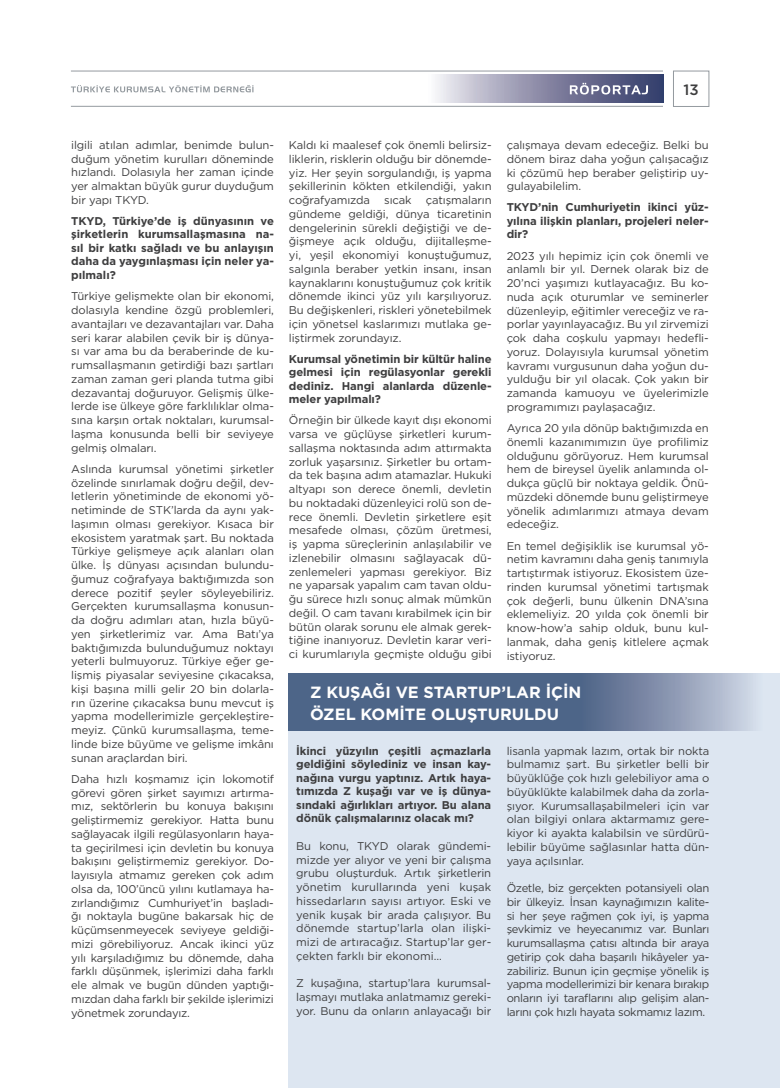
<style>
.page{position:relative;width:780px;height:1088px;background:#fff}
.page>*{position:absolute;margin:0;border:0;box-sizing:border-box;transform-origin:0 0}
.t1{font:700 16.25px/21.2px "Gotham";color:#fff}
.t2{font:500 15px "Gotham";color:#3e3e3f}
.t3{font:11.25px/13.8px "Gotham";letter-spacing:-.01em;color:#3e3e3f;text-align:justify}
.t4{font:700 11.25px/13.5px "Gotham";letter-spacing:-.01em;color:#3e3e3f;text-align:justify}
</style>
<div class="page">
<div style="left:673px;top:71px;width:36px;height:36px;border:1px solid #949a9f"></div>
<svg style="left:71px;top:85px;width:182px;height:7px"></svg>
<hr style="left:71px;top:71px;width:592px;height:1px;background:#949a9f">
<hr style="left:71px;top:106px;width:592px;height:1px;background:#949a9f">
<svg style="left:436px;top:74px;width:227px;height:29px;background:#9091ac"></svg>
<div style="left:288px;top:674px;width:492px;height:414px;background:#dde6f1"></div>
<svg style="left:570px;top:83px;width:78px;height:11px"></svg>
<svg style="left:289px;top:674px;width:464px;height:56px;background:#647897"></svg>
<h2 class="t2" style="left:683px;top:84px;width:17px">13</h2>
<p class="t3" style="left:71px;top:139px;width:204px">ilgili atılan adımlar, benimde bulun&shy;duğum yönetim kurulları döneminde hızlandı. Dolasıyla her zaman içinde yer almaktan büyük gurur duyduğum bir yapı TKYD.</p>
<p class="t4" style="left:71px;top:215px;width:204px">TKYD, Türkiye’de iş dünyasının ve şirketlerin kurumsallaşmasına na&shy;sıl bir katkı sağladı ve bu anlayışın daha da yaygınlaşması için neler ya&shy;pılmalı?</p>
<p class="t3" style="left:71px;top:290px;width:204px">Türkiye gelişmekte olan bir ekonomi, dolasıyla kendine özgü problemleri, avantajları ve dezavantajları var. Daha seri karar alabilen çevik bir iş dünya&shy;sı var ama bu da beraberinde de ku&shy;rumsallaşmanın getirdiği bazı şartları zaman zaman geri planda tutma gibi dezavantaj doğuruyor. Gelişmiş ülke&shy;lerde ise ülkeye göre farklılıklar olma&shy;sına karşın ortak noktaları, kurumsal&shy;laşma konusunda belli bir seviyeye gelmiş olmaları.</p>
<p class="t3" style="left:71px;top:463px;width:204px">Aslında kurumsal yönetimi şirketler özelinde sınırlamak doğru değil, dev&shy;letlerin yönetiminde de ekonomi yö&shy;netiminde de STK’larda da aynı yak&shy;laşımın olması gerekiyor. Kısaca bir ekosistem yaratmak şart. Bu noktada Türkiye gelişmeye açık alanları olan ülke. İş dünyası açısından bulundu&shy;ğumuz coğrafyaya baktığımızda son derece pozitif şeyler söyleyebiliriz.<br>Gerçekten kurumsallaşma konusun&shy;da doğru adımları atan, hızla büyü&shy;yen şirketlerimiz var. Ama Batı’ya baktığımızda bulunduğumuz noktayı yeterli bulmuyoruz. Türkiye eğer ge&shy;lişmiş piyasalar seviyesine çıkacaksa, kişi başına milli gelir 20 bin dolarla&shy;rın üzerine çıkacaksa bunu mevcut iş yapma modellerimizle gerçekleştire&shy;meyiz. Çünkü kurumsallaşma, teme&shy;linde bize büyüme ve gelişme imkânı sunan araçlardan biri.</p>
<p class="t3" style="left:71px;top:773px;width:204px">Daha hızlı koşmamız için lokomotif görevi gören şirket sayımızı artırma&shy;mız, sektörlerin bu konuya bakışını geliştirmemiz gerekiyor. Hatta bunu sağlayacak ilgili regülasyonların haya&shy;ta geçirilmesi için devletin bu konuya bakışını geliştirmemiz gerekiyor. Do&shy;layısıyla atmamız gereken çok adım olsa da, 100’üncü yılını kutlamaya ha&shy;zırlandığımız Cumhuriyet’in başladı&shy;ğı noktayla bugüne bakarsak hiç de küçümsenmeyecek seviyeye geldiği&shy;mizi görebiliyoruz. Ancak ikinci yüz yılı karşıladığımız bu dönemde, daha farklı düşünmek, işlerimizi daha farklı ele almak ve bugün dünden yaptığı&shy;mızdan daha farklı bir şekilde işlerimizi yönetmek zorundayız.</p>
<p class="t3" style="left:289px;top:139px;width:204px">Kaldı ki maalesef çok önemli belirsiz&shy;liklerin, risklerin olduğu bir dönemde&shy;yiz. Her şeyin sorgulandığı, iş yapma şekillerinin kökten etkilendiği, yakın coğrafyamızda sıcak çatışmaların gündeme geldiği, dünya ticaretinin dengelerinin sürekli değiştiği ve de&shy;ğişmeye açık olduğu, dijitalleşme&shy;yi, yeşil ekonomiyi konuştuğumuz, salgınla beraber yetkin insanı, insan kaynaklarını konuştuğumuz çok kritik dönemde ikinci yüz yılı karşılıyoruz.<br>Bu değişkenleri, riskleri yönetebilmek için yönetsel kaslarımızı mutlaka ge&shy;liştirmek zorundayız.</p>
<p class="t4" style="left:289px;top:352px;width:204px">Kurumsal yönetimin bir kültür haline gelmesi için regülasyonlar gerekli dediniz. Hangi alanlarda düzenle&shy;meler yapılmalı?</p>
<p class="t3" style="left:289px;top:414px;width:204px">Örneğin bir ülkede kayıt dışı ekonomi varsa ve güçlüyse şirketleri kurum&shy;sallaşma noktasında adım attırmakta zorluk yaşarsınız. Şirketler bu ortam&shy;da tek başına adım atamazlar. Hukuki altyapı son derece önemli, devletin bu noktadaki düzenleyici rolü son de&shy;rece önemli. Devletin şirketlere eşit mesafede olması, çözüm üretmesi, iş yapma süreçlerinin anlaşılabilir ve izlenebilir olmasını sağlayacak dü&shy;zenlemeleri yapması gerekiyor. Biz ne yaparsak yapalım cam tavan oldu&shy;ğu sürece hızlı sonuç almak mümkün değil. O cam tavanı kırabilmek için bir bütün olarak sorunu ele almak gerek&shy;tiğine inanıyoruz. Devletin karar veri&shy;ci kurumlarıyla geçmişte olduğu gibi</p>
<p class="t3" style="left:506px;top:139px;width:203px">çalışmaya devam edeceğiz. Belki bu dönem biraz daha yoğun çalışacağız ki çözümü hep beraber geliştirip uy&shy;gulayabilelim.</p>
<p class="t4" style="left:506px;top:201px;width:203px">TKYD’nin Cumhuriyetin ikinci yüz&shy;yılına ilişkin planları, projeleri neler&shy;dir?</p>
<p class="t3" style="left:506px;top:249px;width:203px">2023 yılı hepimiz için çok önemli ve anlamlı bir yıl. Dernek olarak biz de 20’nci yaşımızı kutlayacağız. Bu ko&shy;nuda açık oturumlar ve seminerler düzenleyip, eğitimler vereceğiz ve ra&shy;porlar yayınlayacağız. Bu yıl zirvemizi çok daha coşkulu yapmayı hedefli&shy;yoruz. Dolayısıyla kurumsal yönetim kavramı vurgusunun daha yoğun du&shy;yulduğu bir yıl olacak. Çok yakın bir zamanda kamuoyu ve üyelerimizle programımızı paylaşacağız.</p>
<p class="t3" style="left:506px;top:422px;width:203px">Ayrıca 20 yıla dönüp baktığımızda en önemli kazanımımızın üye profilimiz olduğunu görüyoruz. Hem kurumsal hem de bireysel üyelik anlamında ol&shy;dukça güçlü bir noktaya geldik. Önü&shy;müzdeki dönemde bunu geliştirmeye yönelik adımlarımızı atmaya devam edeceğiz.</p>
<p class="t3" style="left:506px;top:539px;width:203px">En temel değişiklik ise kurumsal yö&shy;netim kavramını daha geniş tanımıyla tartıştırmak istiyoruz. Ekosistem üze&shy;rinden kurumsal yönetimi tartışmak çok değerli, bunu ülkenin DNA’sına eklemeliyiz. 20 yılda çok önemli bir know-how’a sahip olduk, bunu kul&shy;lanmak, daha geniş kitlelere açmak istiyoruz.</p>
<h1 class="t1" style="left:310px;top:683px;width:273px">Z KUŞAĞI VE STARTUP’LAR İÇİN<br>ÖZEL KOMİTE OLUŞTURULDU</h1>
<p class="t4" style="left:296px;top:745px;width:196px">İkinci yüzyılın çeşitli açmazlarla geldiğini söylediniz ve insan kay&shy;nağına vurgu yaptınız. Artık haya&shy;tımızda Z kuşağı var ve iş dünya&shy;sındaki ağırlıkları artıyor. Bu alana dönük çalışmalarınız olacak mı?</p>
<p class="t3" style="left:296px;top:840px;width:196px">Bu konu, TKYD olarak gündemi&shy;mizde yer alıyor ve yeni bir çalışma grubu oluşturduk. Artık şirketlerin yönetim kurullarında yeni kuşak hissedarların sayısı artıyor. Eski ve yenik kuşak bir arada çalışıyor. Bu dönemde startup’larla olan ilişki&shy;mizi de artıracağız. Startup’lar ger&shy;çekten farklı bir ekonomi…</p>
<p class="t3" style="left:296px;top:977px;width:196px">Z kuşağına, startup’lara kurumsal&shy;laşmayı mutlaka anlatmamız gereki&shy;yor. Bunu da onların anlayacağı bir</p>
<p class="t3" style="left:506px;top:744px;width:204px">lisanla yapmak lazım, ortak bir nokta bulmamız şart. Bu şirketler belli bir büyüklüğe çok hızlı gelebiliyor ama o büyüklükte kalabilmek daha da zorla&shy;şıyor. Kurumsallaşabilmeleri için var olan bilgiyi onlara aktarmamız gere&shy;kiyor ki ayakta kalabilsin ve sürdürü&shy;lebilir büyüme sağlasınlar hatta dün&shy;yaya açılsınlar.</p>
<p class="t3" style="left:506px;top:882px;width:204px">Özetle, biz gerçekten potansiyeli olan bir ülkeyiz. İnsan kaynağımızın kalite&shy;si her şeye rağmen çok iyi, iş yapma şevkimiz ve heyecanımız var. Bunları kurumsallaşma çatısı altında bir araya getirip çok daha başarılı hikâyeler ya&shy;zabiliriz. Bunun için geçmişe yönelik iş yapma modellerimizi bir kenara bırakıp onların iyi taraflarını alıp gelişim alan&shy;larını çok hızlı hayata sokmamız lazım.</p>
</div>
